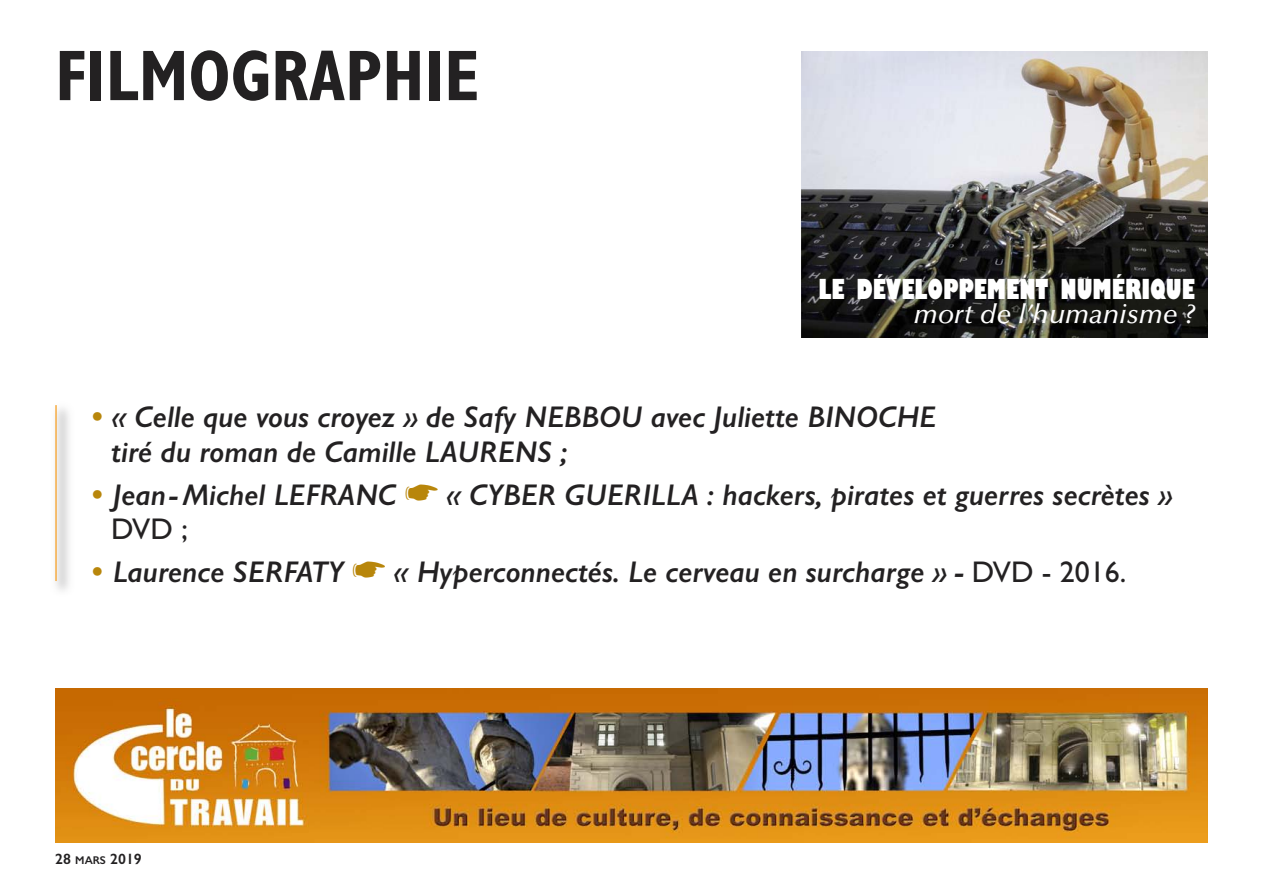
<style>
.page{position:relative;width:1263px;height:893px;background:#fff}
.page>*{position:absolute;margin:0;border:0;box-sizing:border-box;transform-origin:0 0}
.t1{font:700 condensed 72px "Gill Sans";color:#232122;scale:.95 1}
.t2{font:italic 600 30px/34.5px "Gill Sans";color:#232122}
.t3{font:800 condensed 27px "Gill Sans";color:#fff}
.t4{font:italic 500 27px "Optima";color:#fff}
.t5{font:600 15px "Gill Sans";color:#232122}
.s1{font-weight:700;font-style:normal;font-stretch:condensed;color:#b8860b}
.s2{color:#b8860b}
.s3{font-weight:400;font-style:normal}
.s4{font-size:11.25px}
</style>
<div class="page">
<img style="left:801px;top:51px;width:407px;height:286px">
<img style="left:55px;top:689px;width:1153px;height:153px">
<hr style="left:55px;top:405px;width:2px;height:176px;background:#f6ac43">
<h1 class="t1" style="left:55px;top:49px;width:448px">FILMOGRAPHIE</h1>
<p class="t3" style="left:818px;top:278px;width:378px">LE DÉVELOPPEMENT NUMÉRIQUE</p>
<p class="t4" style="left:914px;top:303px;width:283px">mort de l’humanisme ?</p>
<p class="t2" style="left:111px;top:400px;width:826px;text-indent:-19px"><span class="s1">•</span> « Celle que vous croyez » de Safy NEBBOU avec Juliette BINOCHE tiré du roman de Camille LAURENS ;</p>
<p class="t2" style="left:111px;top:477px;width:1062px;text-indent:-19px"><span class="s1">•</span> Jean- Michel LEFRANC <span class="s2">☛</span> « CYBER GUERILLA : hackers, pirates et guerres secrètes » <span class="s3">dVd ;</span></p>
<p class="t2" style="left:92px;top:555px;width:1035px"><span class="s1">•</span> Laurence SERFATY <span class="s2">☛</span> « Hyperconnectés. Le cerveau en surcharge » - <span class="s3">DVD - 2016.</span></p>
<p class="t5" style="left:55px;top:850px;width:88px">28 <span class="s4">MARS</span> 2019</p>
</div>
